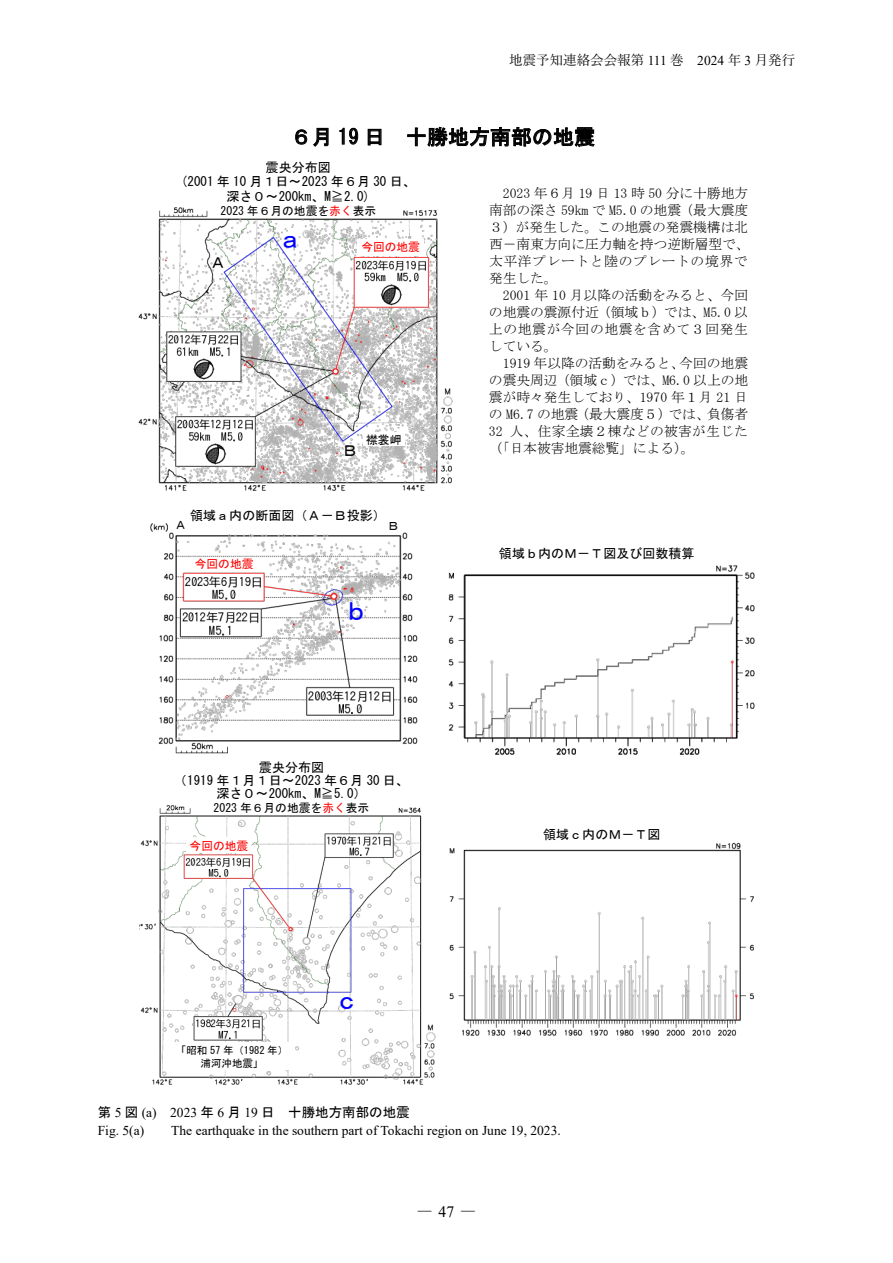
<style>
.page{position:relative;width:893px;height:1263px;background:#fff}
.page>*{position:absolute;margin:0;border:0;box-sizing:border-box;transform-origin:0 0}
.t1{font:26.1px "MS Gothic";color:#00f}
.t2{font:20.85px "MS Gothic";letter-spacing:.01em;color:#000}
.t3{font:15.75px "Yu Mincho";color:#000}
.t4{font:15.6px "MS Gothic";color:#000}
.t5{font:13.8px/17px "MS Mincho";color:#000;text-align:justify}
.t6{font:13.5px "Times New Roman";color:#000}
.t7{font:13.5px "MS Gothic";color:#000}
.t8{font:13.5px "Yu Mincho";color:#000}
.t9{font:13.05px/13px "MS Gothic";letter-spacing:.005em;color:#000;text-align:center}
.t10{font:11.7px "MS Gothic";color:#000}
.t11{font:11.7px "MS Gothic";color:#f00}
.t12{font:10.5px/13.5px "MS Gothic";letter-spacing:-.005em;color:#000;text-align:center}
.s1{font-family:"Times New Roman"}
.s2{color:#f00}
</style>
<div class="page">
<img style="left:139px;top:805px;width:297px;height:280px">
<img style="left:138px;top:208px;width:315px;height:283px">
<img style="left:448px;top:565px;width:307px;height:190px">
<img style="left:449px;top:842px;width:305px;height:194px">
<img style="left:150px;top:523px;width:268px;height:231px">
<div style="left:187px;top:837px;width:64px;height:15px;background:#fff"></div>
<div style="left:175px;top:517px;width:53px;height:17px;background:#fff"></div>
<div style="left:357px;top:239px;width:67px;height:17px;background:#fff"></div>
<div style="left:352px;top:517px;width:49px;height:18px;background:#fff"></div>
<div style="left:188px;top:508px;width:200px;height:18px;background:#fff"></div>
<div style="left:173px;top:1043px;width:118px;height:27px;background:#fff"></div>
<div style="left:363px;top:433px;width:42px;height:13px;background:#fff"></div>
<p class="t8" style="left:509px;top:48px;width:287px">地震予知連絡会会報第 <span class="s1">111</span> 巻　<span class="s1">2024</span> 年 <span class="s1">3</span> 月発行</p>
<h2 class="t2" style="left:291px;top:126px;width:306px">６月 19 日 十勝地方南部の地震</h2>
<p class="t9" style="left:181px;top:160px;width:236px;line-height:14.4px">震央分布図<br>(2001 年 10 月１日～2023 年６月 30 日、深さ０～200km、M≧2.0)</p>
<p class="t10" style="left:220px;top:205px;width:157px">2023 年６月の地震を<span class="s2">赤く</span>表示</p>
<p class="t4" style="left:210px;top:254px;width:17px">Ａ</p>
<h1 class="t1" style="left:277px;top:226px;width:28px">ａ</h1>
<p class="t11" style="left:361px;top:241px;width:60px">今回の地震</p>
<p class="t4" style="left:342px;top:443px;width:17px">Ｂ</p>
<p class="t10" style="left:366px;top:433px;width:37px">襟裳岬</p>
<p class="t9" style="left:190px;top:509px;width:197px">領域ａ内の断面図（Ａ－Ｂ投影）</p>
<p class="t10" style="left:175px;top:519px;width:13px">Ａ</p>
<p class="t11" style="left:195px;top:558px;width:60px">今回の地震</p>
<h1 class="t1" style="left:343px;top:597px;width:28px">ｂ</h1>
<p class="t10" style="left:388px;top:519px;width:13px">Ｂ</p>
<p class="t9" style="left:174px;top:760px;width:236px">震央分布図<br>（1919 年１月１日～2023 年６月 30 日、深さ０～200km、M≧5.0）</p>
<p class="t10" style="left:214px;top:801px;width:157px">2023 年６月の地震を<span class="s2">赤く</span>表示</p>
<p class="t11" style="left:190px;top:839px;width:60px">今回の地震</p>
<p class="t12" style="left:176px;top:1043px;width:114px">「昭和 57 年（1982 年）浦河沖地震」</p>
<h1 class="t1" style="left:334px;top:986px;width:28px">ｃ</h1>
<p class="t5" style="left:489px;top:185px;width:262px;text-align:left;text-indent:14px">2023 年６月 19 日 13 時 50 分に十勝地方南部の深さ 59km で M5.0 の地震（最大震度<br>３）が発生した。この地震の発震機構は北西－南東方向に圧力軸を持つ逆断層型で、太平洋プレートと陸のプレートの境界で発生した。</p>
<p class="t5" style="left:489px;top:286px;width:261px;text-indent:14px">2001 年 10 月以降の活動をみると、今回の地震の震源付近（領域ｂ）では、M5.0 以上の地震が今回の地震を含めて３回発生している。</p>
<p class="t5" style="left:489px;top:354px;width:261px;text-indent:14px">1919 年以降の活動をみると、今回の地震の震央周辺（領域ｃ）では、M6.0 以上の地震が時々発生しており、1970 年１月 21 日の M6.7 の地震（最大震度５）では、負傷者32 人、住家全壊２棟などの被害が生じた（「日本被害地震総覧」による）。</p>
<p class="t9" style="left:499px;top:547px;width:197px">領域ｂ内のＭ－Ｔ図及び回数積算</p>
<p class="t9" style="left:543px;top:828px;width:119px">領域ｃ内のＭ－Ｔ図</p>
<p class="t7" style="left:98px;top:1105px;width:313px">第 <span class="s1">5</span> 図 <span class="s1">(a) 2023</span> 年 <span class="s1">6</span> 月 <span class="s1">19</span> 日　十勝地方南部の地震</p>
<p class="t6" style="left:98px;top:1120px;width:48px">Fig. 5(a)</p>
<p class="t6" style="left:171px;top:1120px;width:391px">The earthquake in the southern part of Tokachi region on June 19, 2023.</p>
<p class="t3" style="left:417px;top:1197px;width:61px">―<span class="s1">47</span>―</p>
</div>
